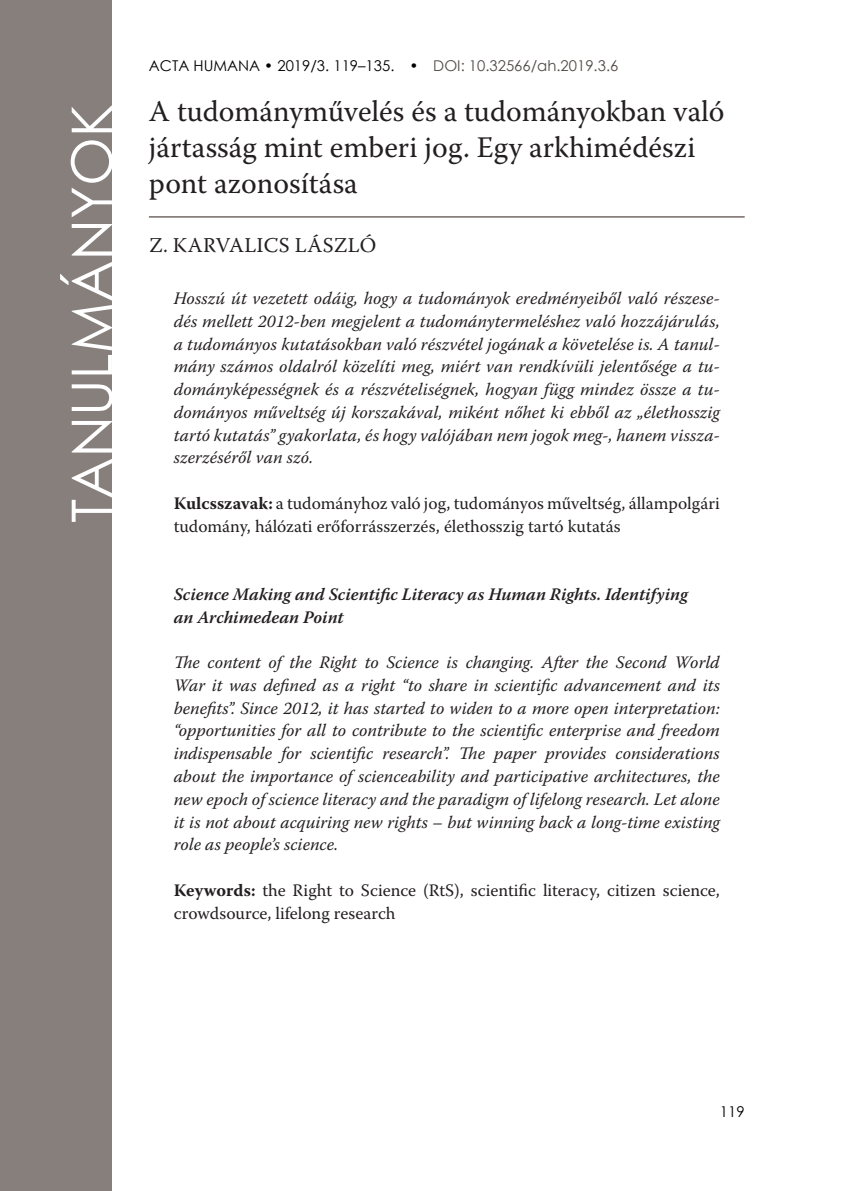
<style>
.page{position:relative;width:844px;height:1191px;background:#fff}
.page>*{position:absolute;margin:0;border:0;box-sizing:border-box;transform-origin:0 0}
.M1_text{font:56px "Century Gothic";color:#fff}
.Tanulmánycím{font:29.75px/35.7px "Warnock Pro";color:#231f20}
.Szerző{font:21px "Warnock Pro";letter-spacing:.015em;color:#231f20}
.Absztrakt{font:italic 17.5px/22.8px "Warnock Pro";color:#231f20;text-align:justify}
.Kulcsszavak{font:17.5px/22.8px "Warnock Pro";color:#231f20}
.Absztrakt_cím{font:italic 600 17.5px/22.8px "Warnock Pro";color:#231f20}
.t1{font:14.88px "Century Gothic";color:#000}
.s1{color:#524a47}
.s2{font-weight:700}
</style>
<div class="page">
<div style="left:0;top:0;width:112px;height:1191px;background:#867f7c"></div>
<hr style="left:149px;top:216px;width:595px;height:2px;background:#867f7c">
<p class="t1" style="left:149px;top:55px;width:471px">ACTA HUMANA • 2019/3. 119–135. • <span class="s1">DOI: 10.32566/ah.2019.3.6</span></p>
<p class="M1_text" style="left:53px;top:523px;width:420px;rotate:-90deg">TANULMÁNYOK</p>
<p class="Tanulmánycím" style="left:149px;top:93px;width:577px">A tudományművelés és a tudományokban való jártasság mint emberi jog. Egy arkhimédészi pont azonosítása</p>
<p class="Szerző" style="left:149px;top:233px;width:229px">Z. KARVALICS LÁSZLÓ</p>
<p class="Absztrakt" style="left:174px;top:287px;width:547px">Hosszú út vezetett odáig, hogy a tudományok eredményeiből való részese&shy;dés mellett 2012-ben megjelent a tudománytermeléshez való hozzájárulás, a tudományos kutatásokban való részvétel jogának a követelése is. A tanul&shy;mány számos oldalról közelíti meg, miért van rendkívüli jelentősége a tu&shy;dományképességnek és a részvételiségnek, hogyan függ mindez össze a tu&shy;dományos műveltség új korszakával, miként nőhet ki ebből az „élethosszig tartó kutatás” gyakorlata, és hogy valójában nem jogok meg-, hanem vissza&shy;szerzéséről van szó.</p>
<p class="Kulcsszavak" style="left:174px;top:491px;width:547px"><span class="s2">Kulcsszavak:</span> a tudományhoz való jog, tudományos műveltség, állampolgári tudomány, hálózati erőforrásszerzés, élethosszig tartó kutatás</p>
<p class="Absztrakt_cím" style="left:174px;top:582px;width:515px">Science Making and Scientific Literacy as Human Rights. Identifying an Archimedean Point</p>
<p class="Absztrakt" style="left:174px;top:651px;width:547px">The content of the Right to Science is changing. After the Second World War it was defined as a right “to share in scientific advancement and its benefits”. Since 2012, it has started to widen to a more open interpretation: “opportunities for all to contribute to the scientific enterprise and freedom indispensable for scientific research”. The paper provides considerations about the importance of scienceability and participative architectures, the new epoch of science literacy and the paradigm of lifelong research. Let alone it is not about acquiring new rights – but winning back a long-time existing role as people’s science.</p>
<p class="Kulcsszavak" style="left:174px;top:878px;width:547px"><span class="s2">Keywords:</span> the Right to Science (RtS), scientific literacy, citizen science, crowdsource, lifelong research</p>
<p class="t1" style="left:719px;top:1100px;width:26px">119</p>
</div>
